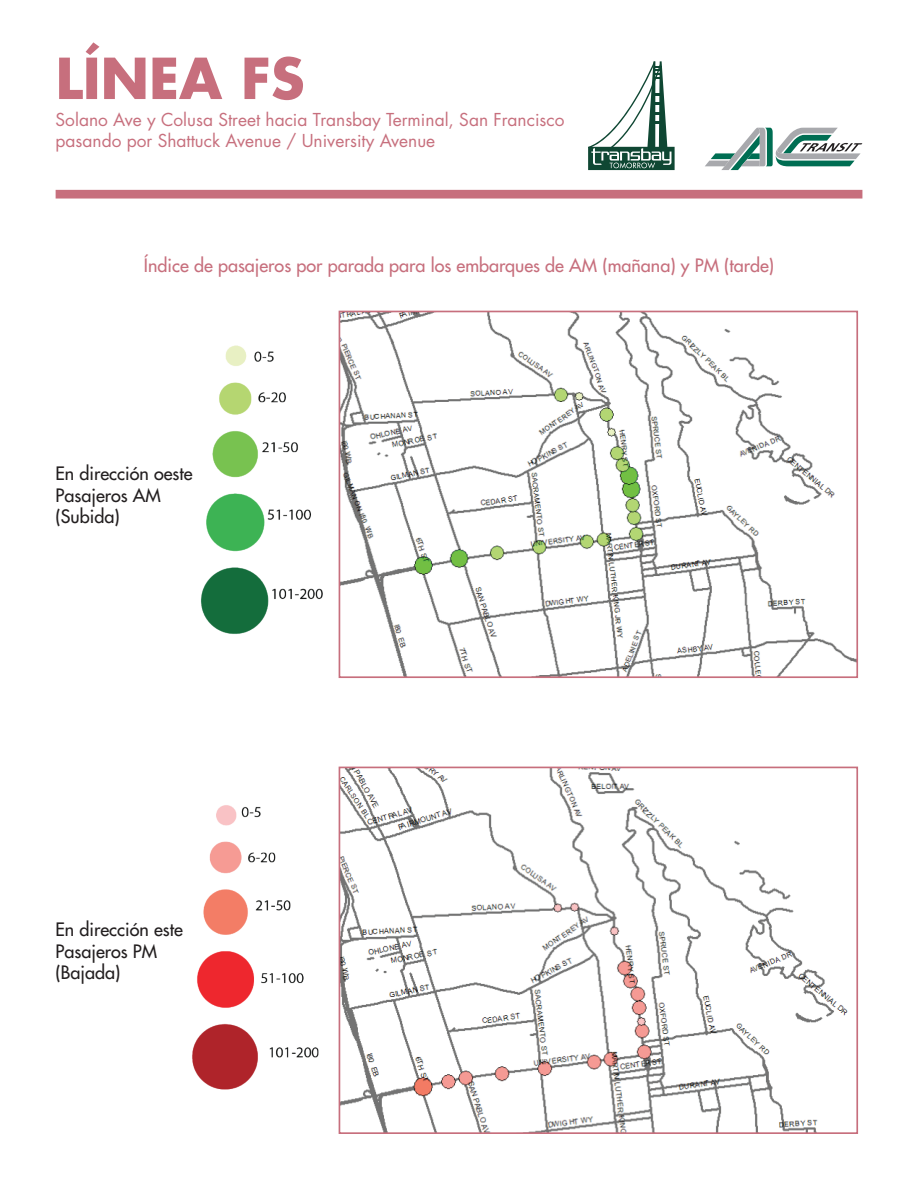
<style>
.page{position:relative;width:918px;height:1188px;background:#fff}
.page>*{position:absolute;margin:0;border:0;box-sizing:border-box;transform-origin:0 0}
.t1{font:700 54.9px "Futura Std";color:#c76f7d}
.t2{font:500 18px/21.6px "Futura Std";color:#231f20}
.t3{font:500 18px "Futura Std";color:#c76f7d}
.t4{font:17.4px/20.9px "Futura Std";color:#c76f7d}
</style>
<div class="page">
<img style="left:342px;top:314px;width:513px;height:361px">
<div style="left:339px;top:311px;width:519px;height:367px;border:2px solid #c76f7d"></div>
<img style="left:201px;top:345px;width:122px;height:289px">
<img style="left:342px;top:770px;width:506px;height:361px">
<div style="left:339px;top:767px;width:519px;height:367px;border:2px solid #c76f7d"></div>
<img style="left:192px;top:805px;width:127px;height:285px">
<div style="left:56px;top:190px;width:806px;height:9px;background:#c76f7d"></div>
<svg style="left:705px;top:127px;width:157px;height:43px"></svg>
<svg style="left:588px;top:61px;width:87px;height:109px"></svg>
<h1 class="t1" style="left:56px;top:42px;width:251px">LÍNEA FS</h1>
<p class="t4" style="left:56px;top:110px;width:510px">Solano Ave y Colusa Street hacia Transbay Terminal, San Francisco pasando por Shattuck Avenue / University Avenue</p>
<p class="t3" style="left:144px;top:254px;width:632px">Índice de pasajeros por parada para los embarques de AM (mañana) y PM (tarde)</p>
<p class="t2" style="left:56px;top:463px;width:138px">En dirección oeste<br>Pasajeros AM (Subida)</p>
<p class="t2" style="left:56px;top:919px;width:129px">En dirección este<br>Pasajeros PM (Bajada)</p>
</div>
